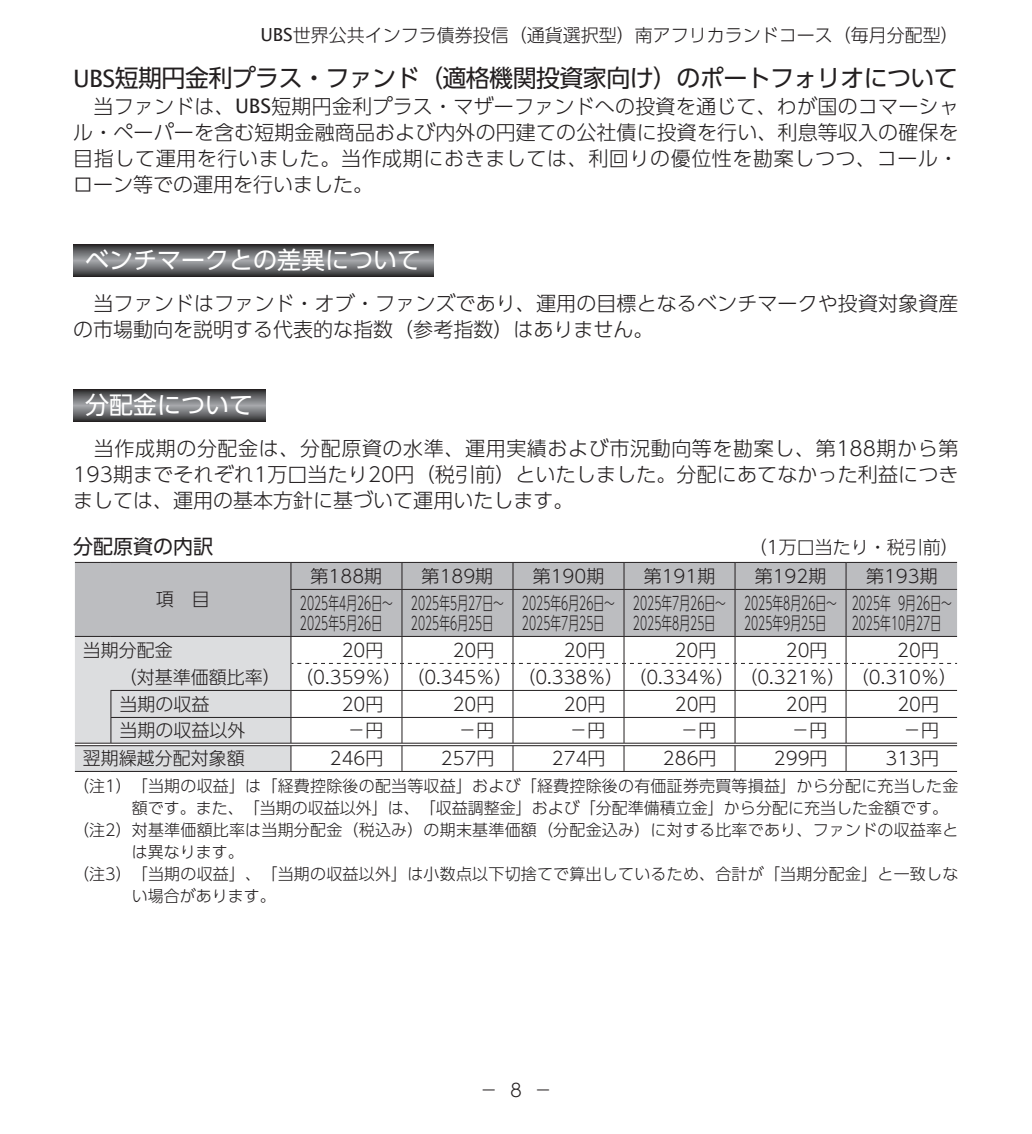
<style>
.page{position:relative;width:1032px;height:1134px;background:#fff}
.page>*{position:absolute;margin:0;border:0;box-sizing:border-box;transform-origin:0 0}
.t1{font:24px "UD Shin Go Pro";letter-spacing:-.025em;color:#231f20}
.t2{font:24px "UD Shin Go Pro";color:#fff}
.t3{font:300 20px/26px "UD Shin Go Pro";letter-spacing:.005em;color:#231f20;text-align:justify}
.t4{font:20px "UD Shin Go Pro";color:#231f20}
.t5{font:300 18px/27px "UD Shin Go Pro";color:#231f20}
.t6{font:300 18px/20px "UD Shin Go Pro";color:#231f20;scale:.6 1}
.t7{font:300 16px "UD Shin Go Pro";letter-spacing:.015em;color:#231f20}
.s1{font-family:"Lucida Sans Unicode";font-weight:400}
.s2{font-family:"Lucida Sans Unicode"}
</style>
<div class="page">
<svg style="left:73px;top:244px;width:360px;height:32px;background:#6a6b6d"></svg>
<svg style="left:73px;top:389px;width:192px;height:32px;background:#6a6a6d"></svg>
<div style="left:75px;top:563px;width:882px;height:73px;background:#bcbdc0"></div>
<hr style="left:75px;top:562px;width:36px;height:1px;background:#231f20">
<hr style="left:111px;top:562px;width:180px;height:1px;background:#231f20">
<hr style="left:291px;top:562px;width:111px;height:1px;background:#231f20">
<svg style="left:290px;top:563px;width:1px;height:26px"></svg>
<hr style="left:402px;top:562px;width:111px;height:1px;background:#231f20">
<svg style="left:401px;top:563px;width:1px;height:26px"></svg>
<hr style="left:513px;top:562px;width:111px;height:1px;background:#231f20">
<svg style="left:512px;top:563px;width:1px;height:26px"></svg>
<hr style="left:624px;top:562px;width:111px;height:1px;background:#231f20">
<svg style="left:623px;top:563px;width:1px;height:26px"></svg>
<hr style="left:735px;top:562px;width:111px;height:1px;background:#231f20">
<svg style="left:734px;top:563px;width:1px;height:26px"></svg>
<hr style="left:846px;top:562px;width:111px;height:1px;background:#231f20">
<svg style="left:845px;top:563px;width:1px;height:26px"></svg>
<hr style="left:290px;top:589px;width:112px;height:1px;background:#231f20">
<hr style="left:290px;top:590px;width:1px;height:46px;background:#231f20">
<hr style="left:402px;top:589px;width:111px;height:1px;background:#231f20">
<hr style="left:401px;top:590px;width:1px;height:46px;background:#231f20">
<hr style="left:513px;top:589px;width:111px;height:1px;background:#231f20">
<hr style="left:512px;top:590px;width:1px;height:46px;background:#231f20">
<hr style="left:624px;top:589px;width:111px;height:1px;background:#231f20">
<hr style="left:623px;top:590px;width:1px;height:46px;background:#231f20">
<hr style="left:735px;top:589px;width:111px;height:1px;background:#231f20">
<hr style="left:734px;top:590px;width:1px;height:46px;background:#231f20">
<hr style="left:846px;top:589px;width:111px;height:1px;background:#231f20">
<hr style="left:845px;top:590px;width:1px;height:46px;background:#231f20">
<hr style="left:75px;top:771px;width:36px;height:1px;background:#231f20">
<hr style="left:111px;top:771px;width:180px;height:1px;background:#231f20">
<hr style="left:291px;top:771px;width:111px;height:1px;background:#231f20">
<hr style="left:402px;top:771px;width:111px;height:1px;background:#231f20">
<hr style="left:513px;top:771px;width:111px;height:1px;background:#231f20">
<hr style="left:624px;top:771px;width:111px;height:1px;background:#231f20">
<hr style="left:735px;top:771px;width:111px;height:1px;background:#231f20">
<hr style="left:846px;top:771px;width:111px;height:1px;background:#231f20">
<svg style="left:75px;top:636px;width:882px;height:135px"></svg>
<p class="t5" style="left:260px;top:21px;width:700px"><span class="s1">UBS</span>世界公共インフラ債券投信（通貨選択型）南アフリカランドコース（毎月分配型）</p>
<p class="t1" style="left:73px;top:59px;width:886px"><span class="s2">UBS</span>短期円金利プラス・ファンド（適格機関投資家向け）のポートフォリオについて</p>
<p class="t3" style="left:73px;top:92px;width:887px">　当ファンドは、<span class="s1">UBS</span>短期円金利プラス・マザーファンドへの投資を通じて、わが国のコマーシャル・ペーパーを含む短期金融商品および内外の円建ての公社債に投資を行い、利息等収入の確保を目指して運用を行いました。当作成期におきましては、利回りの優位性を勘案しつつ、コール・ローン等での運用を行いました。</p>
<p class="t2" style="left:85px;top:241px;width:337px">ベンチマークとの差異について</p>
<p class="t3" style="left:73px;top:289px;width:887px">　当ファンドはファンド・オブ・ファンズであり、運用の目標となるベンチマークや投資対象資産の市場動向を説明する代表的な指数（参考指数）はありません。</p>
<p class="t2" style="left:85px;top:386px;width:169px">分配金について</p>
<p class="t3" style="left:73px;top:434px;width:887px">　当作成期の分配金は、分配原資の水準、運用実績および市況動向等を勘案し、第188期から第193期までそれぞれ1万口当たり20円（税引前）といたしました。分配にあてなかった利益につきましては、運用の基本方針に基づいて運用いたします。</p>
<p class="t4" style="left:73px;top:530px;width:141px">分配原資の内訳</p>
<p class="t5" style="left:749px;top:533px;width:211px">（1万口当たり・税引前）</p>
<p class="t5" style="left:156px;top:585px;width:56px">項　目</p>
<p class="t5" style="left:311px;top:562px;width:73px">第188期</p>
<p class="t5" style="left:422px;top:562px;width:73px">第189期</p>
<p class="t5" style="left:533px;top:562px;width:73px">第190期</p>
<p class="t5" style="left:644px;top:562px;width:73px">第191期</p>
<p class="t5" style="left:755px;top:562px;width:73px">第192期</p>
<p class="t5" style="left:866px;top:562px;width:73px">第193期</p>
<p class="t6" style="left:300px;top:592px;width:157px">2025年4月26日～<br>2025年5月26日</p>
<p class="t6" style="left:411px;top:592px;width:157px">2025年5月27日～<br>2025年6月25日</p>
<p class="t6" style="left:522px;top:592px;width:157px">2025年6月26日～<br>2025年7月25日</p>
<p class="t6" style="left:633px;top:592px;width:157px">2025年7月26日～<br>2025年8月25日</p>
<p class="t6" style="left:744px;top:592px;width:157px">2025年8月26日～<br>2025年9月25日</p>
<p class="t6" style="left:852px;top:592px;width:169px">2025年 9月26日～<br>2025年10月27日</p>
<p class="t5" style="left:83px;top:636px;width:91px">当期分配金</p>
<p class="t5" style="left:342px;top:636px;width:43px">20円</p>
<p class="t5" style="left:453px;top:636px;width:43px">20円</p>
<p class="t5" style="left:564px;top:636px;width:43px">20円</p>
<p class="t5" style="left:675px;top:636px;width:43px">20円</p>
<p class="t5" style="left:786px;top:636px;width:43px">20円</p>
<p class="t5" style="left:119px;top:636px;width:840px;text-indent:778px">20円（対基準価額比率） （0.359％）（0.345％）（0.338％）（0.334％）（0.321％）（0.310％）当期の収益</p>
<p class="t5" style="left:342px;top:690px;width:43px">20円</p>
<p class="t5" style="left:453px;top:690px;width:43px">20円</p>
<p class="t5" style="left:564px;top:690px;width:43px">20円</p>
<p class="t5" style="left:675px;top:690px;width:43px">20円</p>
<p class="t5" style="left:786px;top:690px;width:43px">20円</p>
<p class="t5" style="left:897px;top:690px;width:43px">20円</p>
<p class="t5" style="left:119px;top:716px;width:127px">当期の収益以外</p>
<p class="t5" style="left:347px;top:716px;width:37px">－円</p>
<p class="t5" style="left:458px;top:716px;width:37px">－円</p>
<p class="t5" style="left:569px;top:716px;width:37px">－円</p>
<p class="t5" style="left:680px;top:716px;width:37px">－円</p>
<p class="t5" style="left:791px;top:716px;width:37px">－円</p>
<p class="t5" style="left:903px;top:716px;width:37px">－円</p>
<p class="t5" style="left:83px;top:744px;width:163px">翌期繰越分配対象額</p>
<p class="t5" style="left:330px;top:744px;width:55px">246円</p>
<p class="t5" style="left:441px;top:744px;width:55px">257円</p>
<p class="t5" style="left:552px;top:744px;width:55px">274円</p>
<p class="t5" style="left:663px;top:744px;width:55px">286円</p>
<p class="t5" style="left:774px;top:744px;width:55px">299円</p>
<p class="t5" style="left:885px;top:744px;width:55px">313円</p>
<p class="t7" style="left:73px;top:773px;width:886px">（注1）「当期の収益」は「経費控除後の配当等収益」および「経費控除後の有価証券売買等損益」から分配に充当した金</p>
<p class="t7" style="left:132px;top:795px;width:817px">額です。また、「当期の収益以外」は、「収益調整金」および「分配準備積立金」から分配に充当した金額です。</p>
<p class="t7" style="left:73px;top:817px;width:886px">（注2）対基準価額比率は当期分配金（税込み）の期末基準価額（分配金込み）に対する比率であり、ファンドの収益率と</p>
<p class="t7" style="left:132px;top:839px;width:113px">は異なります。</p>
<p class="t7" style="left:73px;top:861px;width:886px">（注3）「当期の収益」、「当期の収益以外」は小数点以下切捨てで算出しているため、合計が「当期分配金」と一致しな</p>
<p class="t7" style="left:132px;top:883px;width:145px">い場合があります。</p>
<p class="t5" style="left:510px;top:1076px;width:13px">8</p>
<p class="t5" style="left:480px;top:1076px;width:73px">－　　－</p>
</div>
